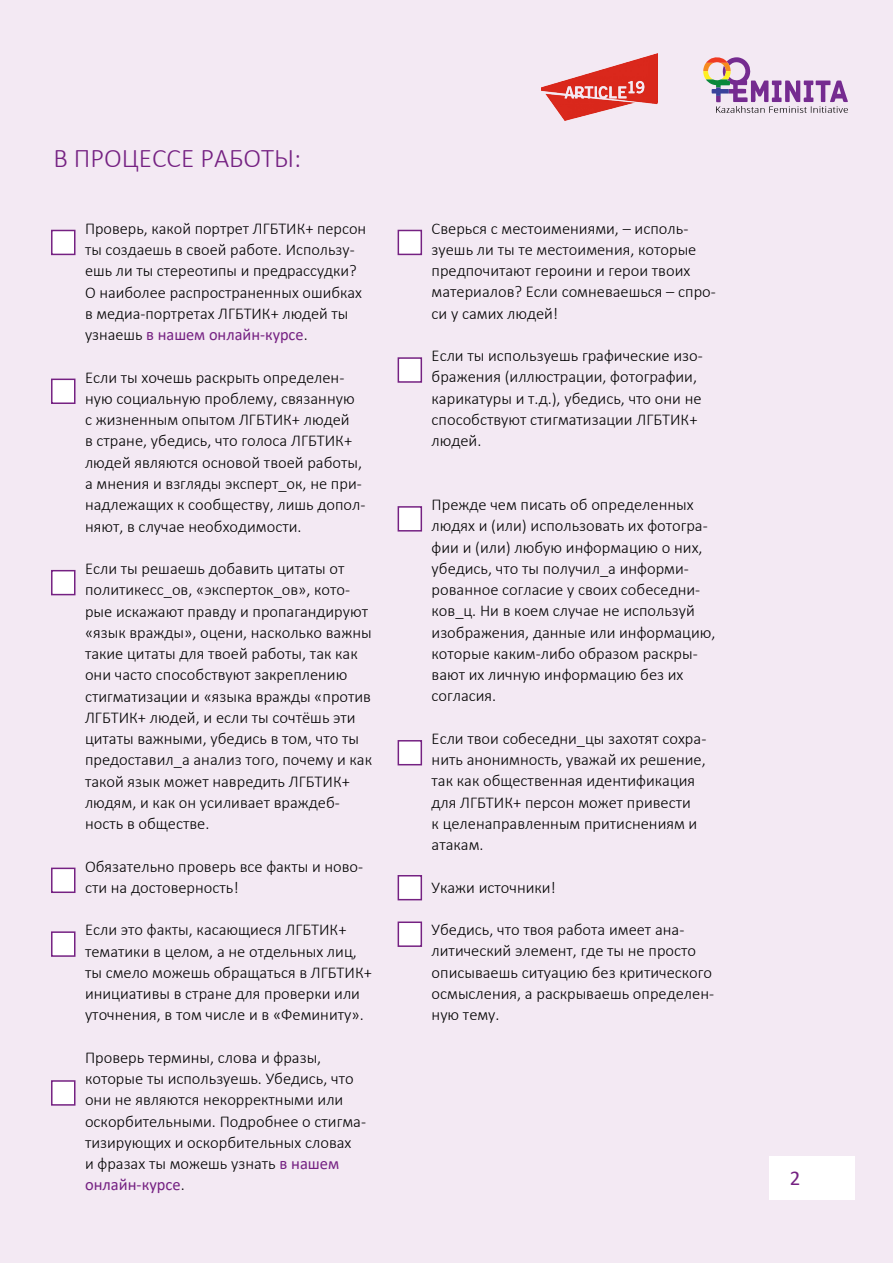
<style>
.page{position:relative;width:893px;height:1263px;background:#f3e9f3}
.page>*{position:absolute;margin:0;border:0;box-sizing:border-box;transform-origin:0 0}
.t1{font:300 27px "Calibri";color:#752182}
.t2{font:21px "Calibri";color:#752182}
.t3{font:300 16.5px/21.3px "Calibri";color:#000}
.s1{font-weight:400;color:#752182}
</style>
<div class="page">
<img style="left:542px;top:53px;width:115px;height:67px">
<svg style="left:703px;top:57px;width:145px;height:56px"></svg>
<div style="left:770px;top:1157px;width:85px;height:43px;background:#fff"></div>
<div style="left:51px;top:230px;width:25px;height:25px;background:#fff;border:2px solid #752182"></div>
<div style="left:51px;top:379px;width:25px;height:25px;background:#fff;border:2px solid #752182"></div>
<div style="left:51px;top:868px;width:25px;height:25px;background:#fff;border:2px solid #752182"></div>
<div style="left:51px;top:570px;width:25px;height:25px;background:#fff;border:2px solid #752182"></div>
<div style="left:398px;top:230px;width:24px;height:25px;background:#fff;border:2px solid #752182"></div>
<div style="left:398px;top:357px;width:24px;height:26px;background:#fff;border:2px solid #752182"></div>
<div style="left:398px;top:506px;width:24px;height:25px;background:#fff;border:2px solid #752182"></div>
<div style="left:398px;top:740px;width:24px;height:25px;background:#fff;border:2px solid #752182"></div>
<div style="left:398px;top:875px;width:24px;height:25px;background:#fff;border:2px solid #752182"></div>
<div style="left:398px;top:921px;width:24px;height:26px;background:#fff;border:2px solid #752182"></div>
<div style="left:51px;top:931px;width:25px;height:26px;background:#fff;border:2px solid #752182"></div>
<div style="left:51px;top:1080px;width:25px;height:26px;background:#fff;border:2px solid #752182"></div>
<h1 class="t1" style="left:53px;top:141px;width:249px">В п роцессе работы:</h1>
<p class="t3" style="left:85px;top:218px;width:283px">Проверь, какой портрет ЛГБТИК+ персон ты создаешь в своей работе. Использу&shy;ешь ли ты стереотипы и предрассудки?<br>О наиболее распространенных ошибках в медиа-портретах ЛГБТИК+ людей ты узнаешь <span class="s1">в нашем онлайн-курсе</span>.</p>
<p class="t3" style="left:85px;top:366px;width:282px">Если ты хочешь раскрыть определен&shy;ную социальную проблему, связанную с жизненным опытом ЛГБТИК+ людей<br>в стране, убедись, что голоса ЛГБТИК+ людей являются основой твоей работы, а мнения и взгляды эксперт_ок, не при&shy;надлежащих к сообществу, лишь допол&shy;няют, в случае необходимости.</p>
<p class="t3" style="left:85px;top:558px;width:289px">Если ты решаешь добавить цитаты от политикесс_ов, «эксперток_ов», кото&shy;рые искажают правду и пропагандируют «язык вражды», оцени, насколько важны такие цитаты для твоей работы, так как они часто способствуют закреплению стигматизации и «языка вражды «против ЛГБТИК+ людей, и если ты сочтёшь эти цитаты важными, убедись в том, что ты предоставил_а анализ того, почему и как такой язык может навредить ЛГБТИК+ людям, и как он усиливает враждеб&shy;ность в обществе.</p>
<p class="t3" style="left:85px;top:855px;width:280px">Обязательно проверь все факты и ново&shy;сти на достоверность!</p>
<p class="t3" style="left:85px;top:919px;width:288px">Если это факты, касающиеся ЛГБТИК+ тематики в целом, а не отдельных лиц, ты смело можешь обращаться в ЛГБТИК+ инициативы в стране для проверки или уточнения, в том числе и в «Феминиту».</p>
<p class="t3" style="left:85px;top:1047px;width:283px">Проверь термины, слова и фразы, которые ты используешь. Убедись, что они не являются некорректными или оскорбительными. Подробнее о стигма&shy;тизирующих и оскорбительных словах<br>и фразах ты можешь узнать <span class="s1">в нашем онлайн-курсе</span>.</p>
<p class="t3" style="left:432px;top:217px;width:286px">Сверься с местоимениями, – исполь&shy;зуешь ли ты те местоимения, которые предпочитают героини и герои твоих материалов? Если сомневаешься – спро&shy;си у самих людей!</p>
<p class="t3" style="left:432px;top:345px;width:273px">Если ты используешь графические изо&shy;бражения (иллюстрации, фотографии, карикатуры и т.д.), убедись, что они не способствуют стигматизации ЛГБТИК+ людей.</p>
<p class="t3" style="left:432px;top:494px;width:285px">Прежде чем писать об определенных людях и (или) использовать их фотогра&shy;фии и (или) любую информацию о них, убедись, что ты получил_а информи&shy;рованное согласие у своих собеседни&shy;ков_ц. Ни в коем случае не используй изображения, данные или информацию, которые каким-либо образом раскры&shy;вают их личную информацию без их согласия.</p>
<p class="t3" style="left:432px;top:727px;width:276px">Если твои собеседни_цы захотят сохра&shy;нить анонимность, уважай их решение, так как общественная идентификация для ЛГБТИК+ персон может привести<br>к целенаправленным притиснениям и атакам.</p>
<p class="t3" style="left:432px;top:876px;width:126px">Укажи источники!</p>
<p class="t3" style="left:432px;top:919px;width:284px">Убедись, что твоя работа имеет ана&shy;литический элемент, где ты не просто описываешь ситуацию без критического осмысления, а раскрываешь определен&shy;ную тему.</p>
<p class="t2" style="left:790px;top:1163px;width:12px">2</p>
</div>
